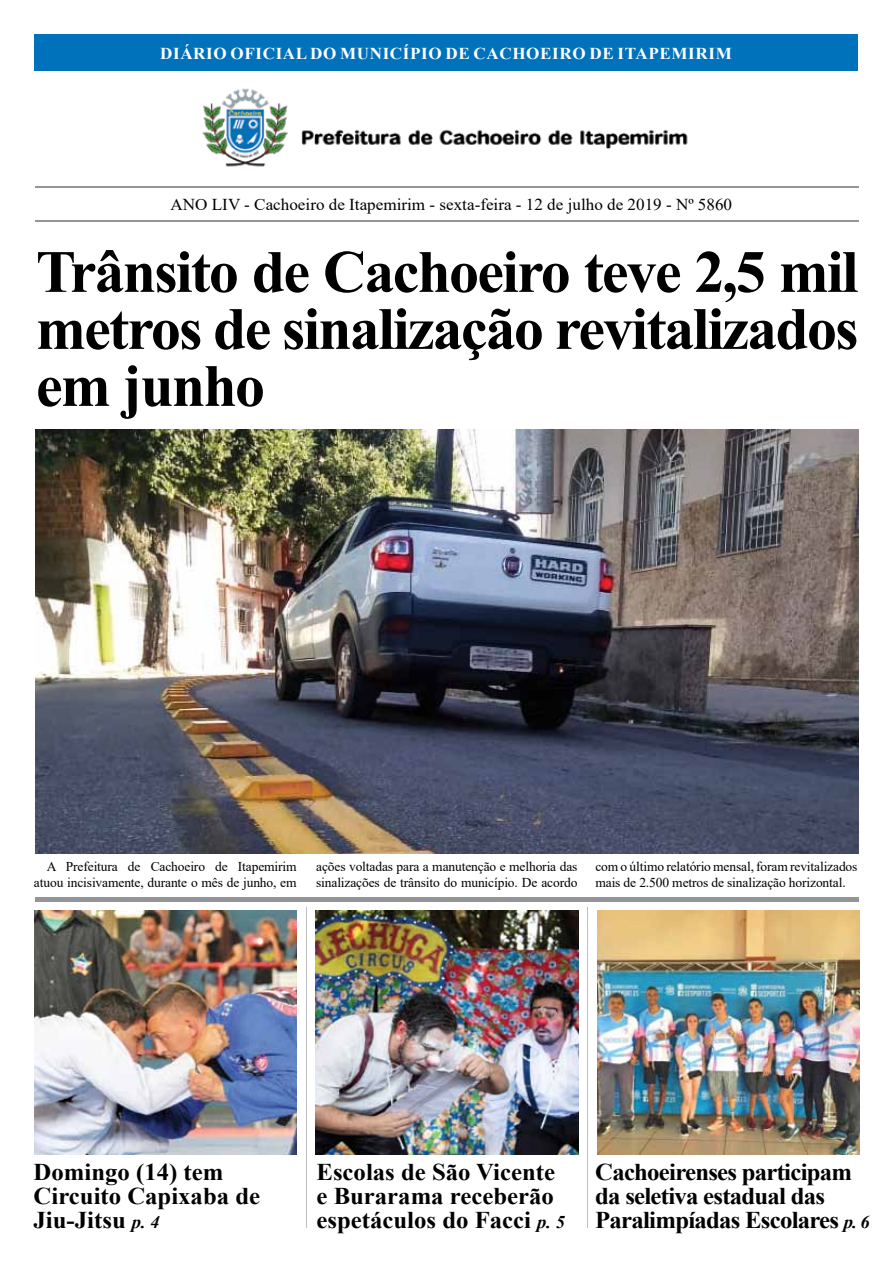
<style>
.page{position:relative;width:893px;height:1263px;background:#fff}
.page>*{position:absolute;margin:0;border:0;box-sizing:border-box;transform-origin:0 0}
.t1{font:700 60px/57px "Times New Roman";letter-spacing:-.03em;color:#000;text-align:justify}
.t2{font:700 24px/24px "Times New Roman";color:#000}
.t3{font:700 24px/24px "Times New Roman";letter-spacing:-.03em;color:#000}
.t4{font:16.65px "Times New Roman";color:#000}
.t5{font:700 16.65px "Times New Roman";letter-spacing:.035em;color:#fff}
.t6{font:13.5px/16.5px "Times New Roman";letter-spacing:-.01em;color:#000}
.s1{font-style:italic;font-size:18px}
</style>
<div class="page">
<img style="left:597px;top:910px;width:262px;height:244px">
<img style="left:202px;top:88px;width:486px;height:79px">
<div style="left:34px;top:34px;width:824px;height:37px;background:#0072bc"></div>
<hr style="left:34px;top:186px;width:824px;height:2px;background:#939598">
<hr style="left:35px;top:220px;width:824px;height:2px;background:#939598">
<img style="left:36px;top:429px;width:822px;height:425px">
<img style="left:34px;top:910px;width:263px;height:244px">
<hr style="left:35px;top:897px;width:824px;height:4px;background:#939598">
<img style="left:315px;top:910px;width:264px;height:244px">
<p class="t5" style="left:160px;top:41px;width:573px">DIÁRIO OFICIAL DO MUNICÍPIO DE CACHOEIRO DE ITAPEMIRIM</p>
<p class="t4" style="left:171px;top:192px;width:563px">ANO LIV - Cachoeiro de Itapemirim - sexta-feira - 12 de julho de 2019 - Nº 5860</p>
<h1 class="t1" style="left:36px;top:241px;width:824px">Trânsito de Cachoeiro teve 2,5 mil metros de sinalização revitalizados em junho</h1>
<p class="t6" style="left:34px;top:858px;width:264px;text-align:right">A Prefeitura de Cachoeiro de Itapemirim atuou incisivamente, durante o mês de junho, em</p>
<p class="t6" style="left:316px;top:858px;width:263px">ações voltadas para a manutenção e melhoria das sinalizações de trânsito do município. De acordo</p>
<p class="t6" style="left:595px;top:858px;width:264px">com o último relatório mensal, foram revitalizados mais de 2.500 metros de sinalização horizontal.</p>
<h2 class="t2" style="left:316px;top:1159px;width:250px">Escolas de São Vicente e Burarama receberão espetáculos do Facci <span class="s1">p. 5</span></h2>
<h2 class="t2" style="left:34px;top:1160px;width:228px">Domingo (14) tem<br>Circuito Capixaba de<br>Jiu-Jitsu <span class="s1">p. 4</span></h2>
<h2 class="t3" style="left:595px;top:1160px;width:276px">Cachoeirenses participam da seletiva estadual das<br>Paralimpíadas Escolares <span class="s1">p. 6</span></h2>
</div>
